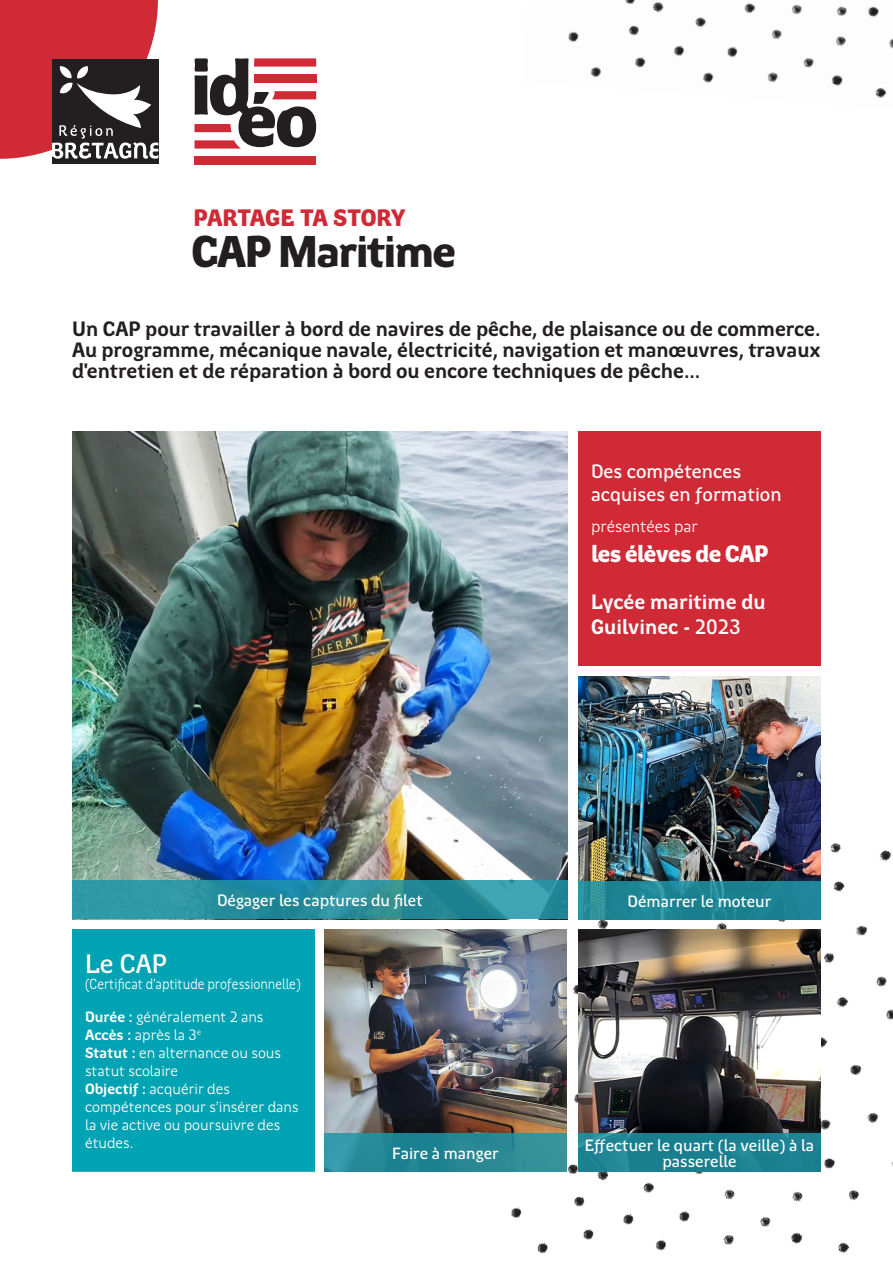
<style>
.page{position:relative;width:893px;height:1263px;background:#fff}
.page>*{position:absolute;margin:0;border:0;box-sizing:border-box;transform-origin:0 0}
.t1{font:900 45px "Region Bretagne New";letter-spacing:-.04em;color:#231f20}
.t2{font:500 27px "Region Bretagne New";color:#fffefa}
.t3{font:900 24px "Region Bretagne New";letter-spacing:-.03em;color:#fff}
.t4{font:900 24px "Region Bretagne New";letter-spacing:-.01em;color:#cf2a36}
.t5{font:700 21px/21px "Region Bretagne New";letter-spacing:-.005em;color:#231f20;text-align:justify}
.t6{font:700 21px/25.2px "Region Bretagne New";color:#fff}
.t7{font:500 19.5px/23.4px "Region Bretagne New";color:#fff}
.t8{font:500 16.5px/16.5px "Region Bretagne New";color:#fffefa;text-align:center}
.t9{font:16.5px "Region Bretagne New";color:#fff}
.t10{font:15px/18px "Region Bretagne New";color:#fffefa}
.t11{font:14.85px "Region Bretagne New";color:#fffefa;scale:.89 1}
.s1{font-weight:500}
.s2{font-weight:700}
</style>
<div class="page">
<img style="left:481px;top:832px;width:412px;height:422px">
<img style="left:72px;top:431px;width:495px;height:450px">
<img style="left:578px;top:677px;width:243px;height:204px">
<img style="left:324px;top:929px;width:243px;height:205px">
<svg style="left:72px;top:881px;width:496px;height:38px;background:#2a91a0"></svg>
<svg style="left:578px;top:881px;width:243px;height:38px;background:#1f8696"></svg>
<svg style="left:324px;top:1134px;width:243px;height:38px;background:#298a97"></svg>
<img style="left:578px;top:930px;width:243px;height:204px">
<div style="left:578px;top:1134px;width:243px;height:38px;background:#1a7f90"></div>
<div style="left:72px;top:930px;width:243px;height:241px;background:#00a3b3"></div>
<div style="left:578px;top:431px;width:243px;height:235px;background:#cf2a36"></div>
<div style="left:194px;top:157px;width:122px;height:8px;background:#cf2a36"></div>
<svg style="left:194px;top:58px;width:122px;height:91px"></svg>
<div style="left:52px;top:59px;width:106px;height:105px;background:#231f20"></div>
<svg style="left:0;top:0;width:158px;height:159px"></svg>
<img style="left:568px;top:0;width:325px;height:98px">
<p class="t4" style="left:193px;top:205px;width:214px">PARTAGE TA STORY</p>
<p class="t1" style="left:191px;top:227px;width:266px">CAP Maritime</p>
<p class="t5" style="left:72px;top:318px;width:750px">Un CAP pour travailler à bord de navires de pêche, de plaisance ou de commerce.<br>Au programme, mécanique navale, électricité, navigation et manœuvres, travaux d'entretien et de réparation à bord ou encore techniques de pêche...</p>
<p class="t7" style="left:591px;top:460px;width:192px">Des compétences acquises en formation</p>
<p class="t9" style="left:591px;top:517px;width:108px">présentées par</p>
<p class="t3" style="left:591px;top:541px;width:179px">les élèves de CAP</p>
<p class="t6" style="left:591px;top:590px;width:176px">Lycée maritime du<br>Guilvinec - <span class="s1">2023</span></p>
<p class="t8" style="left:217px;top:892px;width:207px">Dégager les captures du filet</p>
<p class="t8" style="left:628px;top:893px;width:145px">Démarrer le moteur</p>
<p class="t2" style="left:85px;top:949px;width:84px">Le CAP</p>
<p class="t11" style="left:85px;top:976px;width:244px">(Certificat d'aptitude professionnelle)</p>
<p class="t10" style="left:85px;top:1008px;width:180px"><span class="s2">Durée :</span> généralement 2 ans</p>
<p class="t10" style="left:85px;top:1026px;width:118px"><span class="s2">Accès :</span> après la 3<sup>e</sup></p>
<p class="t10" style="left:85px;top:1044px;width:198px"><span class="s2">Statut :</span> en alternance ou sous statut scolaire</p>
<p class="t10" style="left:85px;top:1080px;width:215px"><span class="s2">Objectif :</span> acquérir des compétences pour s’insérer dans la vie active ou poursuivre des études.</p>
<p class="t8" style="left:585px;top:1137px;width:231px">Effectuer le quart (la veille) à la passerelle</p>
<p class="t8" style="left:392px;top:1145px;width:108px">Faire à manger</p>
<p class="t8" style="left:624px;top:1145px;width:152px">Ranger les bouteilles</p>
</div>
